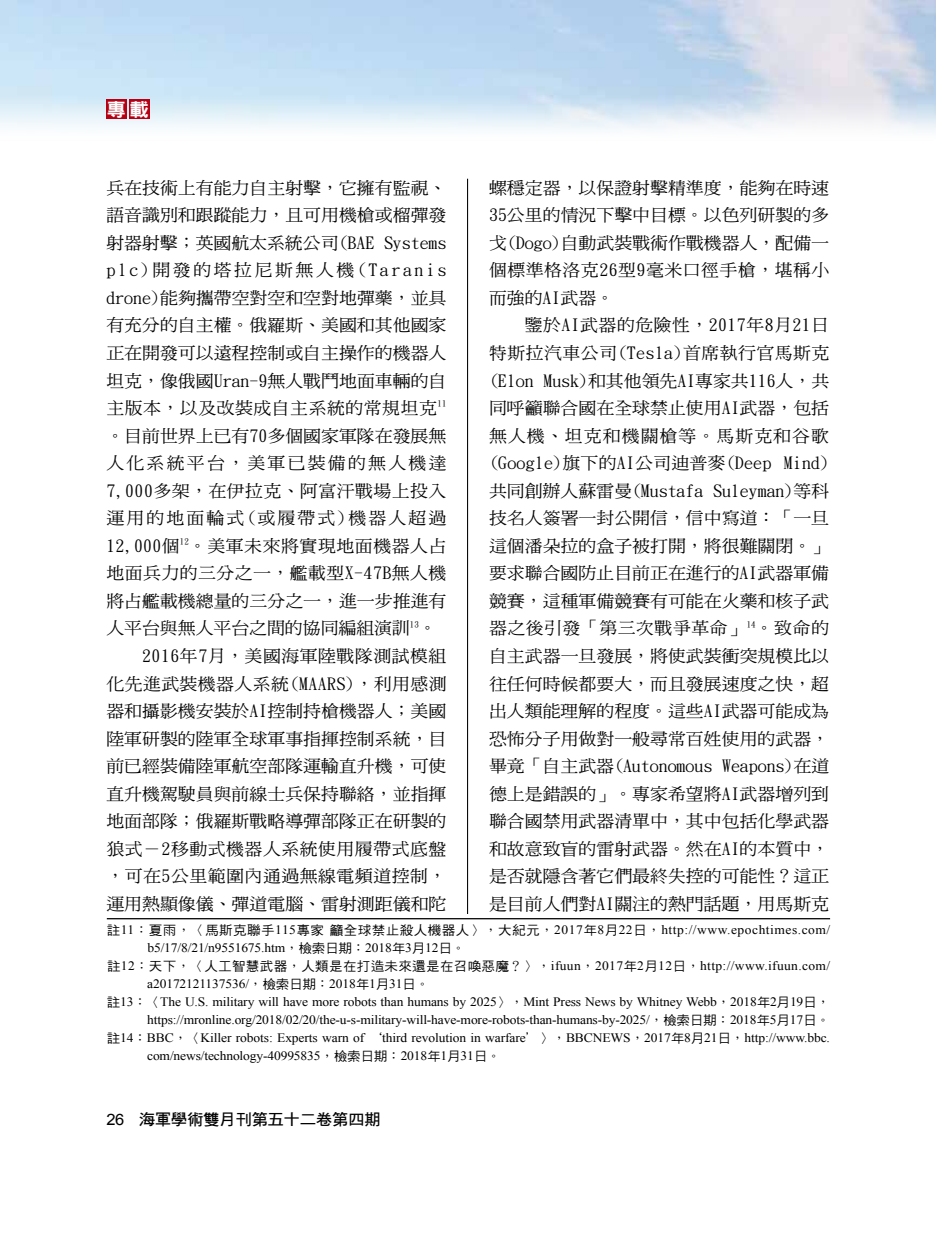
<style>
.page{position:relative;width:936px;height:1234px;background:#fff}
.page>*{position:absolute;margin:0;border:0;box-sizing:border-box;transform-origin:0 0}
.t1{font:18.6px "DFN Hei XB HK BF";color:#fff;scale:1.05 1}
.t2{font:16.95px/27.6px "DF Ming Md HK BF";color:#000;text-align:justify;scale:1.05 1}
.t3{font:16.95px "DF Ming Md HK BF";letter-spacing:.03em;color:#000;scale:1.05 1}
.t4{font:16.95px "DF Ming Md HK BF";letter-spacing:.025em;color:#000;scale:1.05 1}
.t5{font:16.95px "DF Ming Md HK BF";letter-spacing:.035em;color:#000;scale:1.05 1}
.t6{font:16.95px "DF Ming Md HK BF";letter-spacing:.145em;color:#000;scale:1.05 1}
.t7{font:16.95px "DF Ming Md HK BF";letter-spacing:.12em;color:#000;scale:1.05 1}
.t8{font:16.95px "DF Ming Md HK BF";letter-spacing:.13em;color:#000;scale:1.05 1}
.t9{font:15.6px "DF Hei Bd HK BF";letter-spacing:-.025em;color:#000;scale:1.05 1}
.t10{font:12.9px "Times New Roman";letter-spacing:-.01em;color:#000;scale:1.05 1}
.t11{font:12.9px "Times New Roman";letter-spacing:.04em;color:#000;scale:1.05 1}
.t12{font:12.9px "Times New Roman";letter-spacing:.025em;color:#000;scale:1.05 1}
.s1{font-family:"DF Hei Md HK BF"}
.s2{font-family:"DF Kai Shu SB Estd BF"}
.s3{font-family:"Arial"}
</style>
<div class="page">
<img style="left:0;top:0;width:935px;height:130px">
<hr style="left:467px;top:179px;width:1px;height:871px;background:#000">
<div style="left:106px;top:99px;width:20px;height:20px;background:#b60014"></div>
<div style="left:130px;top:99px;width:20px;height:20px;background:#b60014"></div>
<div style="left:107px;top:914px;width:723px;height:150px;background:#fff"></div>
<hr style="left:107px;top:917px;width:723px;height:2px;background:#000">
<p class="t1" style="left:106px;top:100px;width:42px">專載</p>
<p class="t2" style="left:489px;top:174px;width:325px">螺穩定器，以保證射擊精準度，能夠在時速35公里的情況下擊中目標。以色列研製的多戈(Dogo)自動武裝戰術作戰機器人，配備一個標準格洛克26型9毫米口徑手槍，堪稱小而強的AI武器。</p>
<p class="t2" style="left:489px;top:311px;width:325px;text-indent:36px">鑒於AI武器的危險性，2017年8月21日特斯拉汽車公司(Tesla)首席執行官馬斯克(Elon Musk)和其他領先AI專家共116人，共同呼籲聯合國在全球禁止使用AI武器，包括無人機、坦克和機關槍等。馬斯克和谷歌(Google)旗下的AI公司迪普麥(Deep Mind)共同創辦人蘇雷曼(Mustafa Suleyman)等科技名人簽署一封公開信，信中寫道：「一旦這個潘朵拉的盒子被打開，將很難關閉。」要求聯合國防止目前正在進行的AI武器軍備競賽，這種軍備競賽有可能在火藥和核子武器之後引發「第三次戰爭革命」<sup>14</sup>。致命的自主武器一旦發展，將使武裝衝突規模比以往任何時候都要大，而且發展速度之快，超出人類能理解的程度。這些AI武器可能成為恐怖分子用做對一般尋常百姓使用的武器，畢竟「自主武器(Autonomous Weapons)在道德上是錯誤的」。專家希望將AI武器增列到聯合國禁用武器清單中，其中包括化學武器和故意致盲的雷射武器。然在AI的本質中，是否就隱含著它們最終失控的可能性？這正是目前人們對AI關注的熱門話題，用馬斯克</p>
<p class="t11" style="left:107px;top:920px;width:690px"><span class="s1">註</span>11<span class="s2">：</span><span class="s1">夏雨</span><span class="s2">，〈</span><span class="s1">馬斯克聯手</span>115<span class="s1">專家籲全球禁止殺人機器人</span><span class="s2">〉，</span><span class="s1">大紀元</span><span class="s2">，</span>2017<span class="s1">年</span>8<span class="s1">月</span>22<span class="s1">日</span><span class="s2">，</span>http://www.epochtimes.com/</p>
<p class="t10" style="left:147px;top:938px;width:304px">b5/17/8/21/n9551675.htm<span class="s2">，</span><span class="s1">檢索日期</span><span class="s2">：</span>2018<span class="s1">年</span>3<span class="s1">月</span>12<span class="s1">日</span><span class="s2">。</span></p>
<p class="t12" style="left:107px;top:956px;width:690px"><span class="s1">註</span>12<span class="s2">：</span><span class="s1">天下</span><span class="s2">，〈</span><span class="s1">人工智慧武器</span><span class="s2">，</span><span class="s1">人類是在打造未來還是在召喚惡魔</span><span class="s2">？〉，</span>ifuun<span class="s2">，</span>2017<span class="s1">年</span>2<span class="s1">月</span>12<span class="s1">日</span><span class="s2">，</span>http://www.ifuun.com/</p>
<p class="t10" style="left:147px;top:974px;width:270px">a20172121137536/<span class="s2">，</span><span class="s1">檢索日期</span><span class="s2">：</span>2018<span class="s1">年</span>1<span class="s1">月</span>31<span class="s1">日</span><span class="s2">。</span></p>
<p class="t10" style="left:107px;top:992px;width:690px"><span class="s1">註</span>13<span class="s2">：〈</span>The U.S. military will have more robots than humans by 2025<span class="s2">〉，</span>Mint Press News by Whitney Webb<span class="s2">，</span>2018<span class="s1">年</span>2<span class="s1">月</span>19<span class="s1">日</span><span class="s2">，</span></p>
<p class="t10" style="left:147px;top:1010px;width:651px">https://mronline.org/2018/02/20/the-u-s-military-will-have-more-robots-than-humans-by-2025/<span class="s2">，</span><span class="s1">檢索日期</span><span class="s2">：</span>2018<span class="s1">年</span>5<span class="s1">月</span>17<span class="s1">日</span><span class="s2">。</span></p>
<p class="t10" style="left:107px;top:1028px;width:690px"><span class="s1">註</span>14<span class="s2">：</span>BBC<span class="s2">，〈</span>Killer robots: Experts warn of <span class="s2">｀</span>third revolution in warfare<span class="s2">＇〉，</span>BBCNEWS<span class="s2">，</span>2017<span class="s1">年</span>8<span class="s1">月</span>21<span class="s1">日</span><span class="s2">，</span>http://www.bbc.</p>
<p class="t10" style="left:147px;top:1046px;width:338px">com/news/technology-40995835<span class="s2">，</span><span class="s1">檢索日期</span><span class="s2">：</span>2018<span class="s1">年</span>1<span class="s1">月</span>31<span class="s1">日</span><span class="s2">。</span></p>
<p class="t2" style="left:106px;top:174px;width:325px">兵在技術上有能力自主射擊，它擁有監視、</p>
<p class="t2" style="left:106px;top:201px;width:325px">語音識別和跟蹤能力，且可用機槍或榴彈發</p>
<p class="t2" style="left:106px;top:229px;width:325px">射器射擊；英國航太系統公司(BAE Systems</p>
<p class="t6" style="left:106px;top:262px;width:325px">plc)開發的塔拉尼斯無人機(Taranis</p>
<p class="t2" style="left:106px;top:284px;width:325px">drone)能夠攜帶空對空和空對地彈藥，並具</p>
<p class="t2" style="left:106px;top:311px;width:325px">有充分的自主權。俄羅斯、美國和其他國家</p>
<p class="t2" style="left:106px;top:339px;width:325px">正在開發可以遠程控制或自主操作的機器人</p>
<p class="t2" style="left:106px;top:366px;width:325px">坦克，像俄國Uran-9無人戰鬥地面車輛的自</p>
<p class="t3" style="left:106px;top:399px;width:325px">主版本，以及改裝成自主系統的常規坦克<sup>11</sup></p>
<p class="t2" style="left:106px;top:421px;width:325px">。目前世界上已有70多個國家軍隊在發展無</p>
<p class="t8" style="left:106px;top:454px;width:325px">人化系統平台，美軍已裝備的無人機達</p>
<p class="t4" style="left:106px;top:482px;width:325px">7,000多架，在伊拉克、阿富汗戰場上投入</p>
<p class="t7" style="left:106px;top:509px;width:325px">運用的地面輪式(或履帶式)機器人超過</p>
<p class="t5" style="left:106px;top:537px;width:325px">12,000個<sup>12</sup>。美軍未來將實現地面機器人占</p>
<p class="t4" style="left:106px;top:564px;width:325px">地面兵力的三分之一，艦載型X-47B無人機</p>
<p class="t2" style="left:106px;top:587px;width:325px">將占艦載機總量的三分之一，進一步推進有</p>
<p class="t2" style="left:106px;top:614px;width:316px">人平台與無人平台之間的協同編組演訓<sup>13</sup>。</p>
<p class="t3" style="left:142px;top:647px;width:291px">2016年7月，美國海軍陸戰隊測試模組</p>
<p class="t4" style="left:106px;top:674px;width:325px">化先進武裝機器人系統(MAARS)，利用感測</p>
<p class="t2" style="left:106px;top:697px;width:325px">器和攝影機安裝於AI控制持槍機器人；美國</p>
<p class="t2" style="left:106px;top:724px;width:325px">陸軍研製的陸軍全球軍事指揮控制系統，目</p>
<p class="t2" style="left:106px;top:752px;width:325px">前已經裝備陸軍航空部隊運輸直升機，可使</p>
<p class="t2" style="left:106px;top:779px;width:325px">直升機駕駛員與前線士兵保持聯絡，並指揮</p>
<p class="t2" style="left:106px;top:807px;width:325px">地面部隊；俄羅斯戰略導彈部隊正在研製的</p>
<p class="t3" style="left:106px;top:840px;width:325px">狼式－2移動式機器人系統使用履帶式底盤</p>
<p class="t3" style="left:106px;top:867px;width:325px">，可在5公里範圍內通過無線電頻道控制，</p>
<p class="t2" style="left:106px;top:889px;width:325px">運用熱顯像儀、彈道電腦、雷射測距儀和陀</p>
<p class="t9" style="left:106px;top:1111px;width:263px"><span class="s3">26</span> 海軍學術雙月刊第五十二卷第四期</p>
</div>
